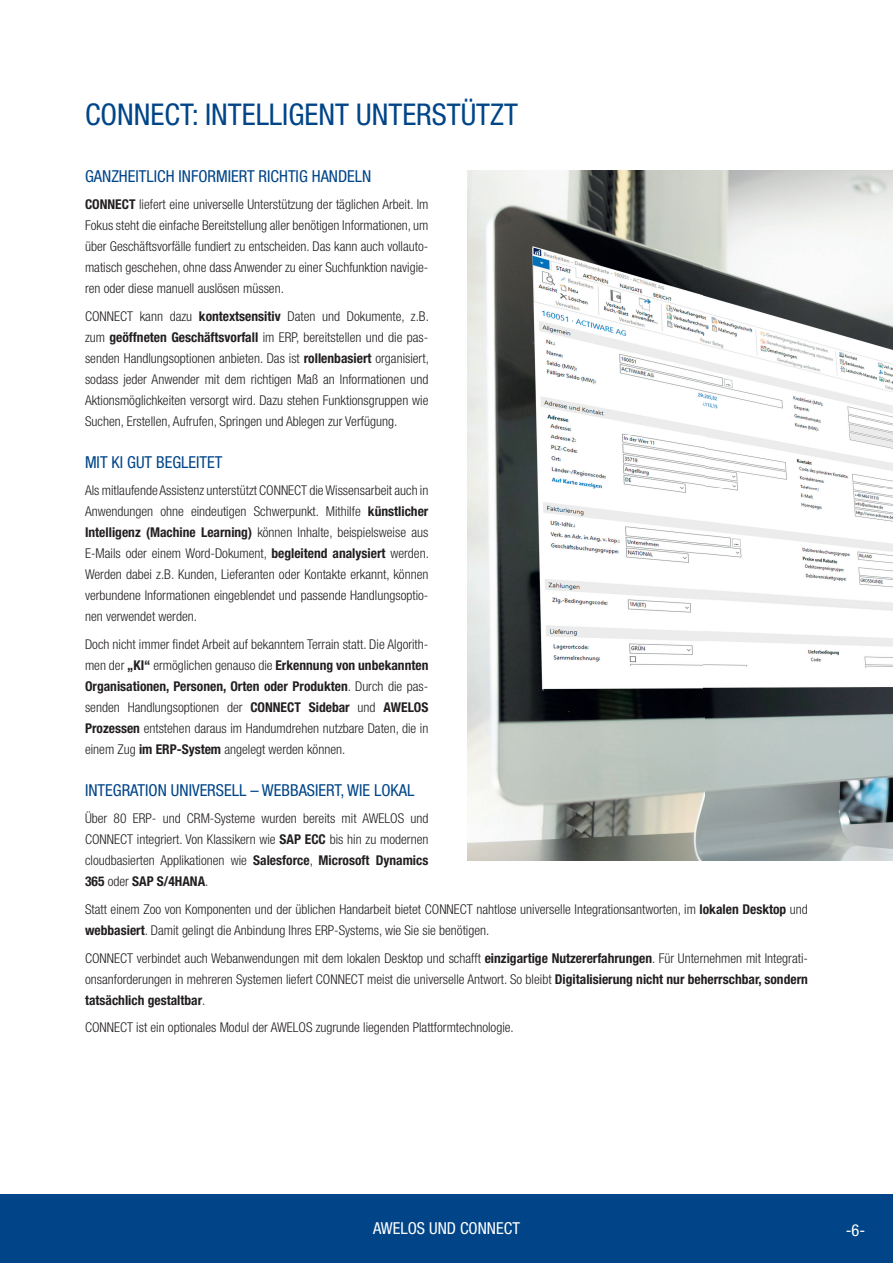
<style>
.page{position:relative;width:893px;height:1263px;background:#fff}
.page>*{position:absolute;margin:0;border:0;box-sizing:border-box;transform-origin:0 0}
.t1{font:condensed 30px "Helvetica Neue LT Std";color:#014588}
.t2{font:condensed 16.5px "Helvetica Neue LT Std";color:#014588}
.t3{font:condensed 16.5px "Helvetica Neue LT Std";color:#fff}
.t4{font:300 condensed 13.5px/21px "Helvetica Neue LT Std";color:#231f20;text-align:justify}
.s1{font-weight:700}
</style>
<div class="page">
<div style="left:0;top:1195px;width:893px;height:68px;background:#014588"></div>
<img style="left:468px;top:170px;width:425px;height:690px">
<h1 class="t1" style="left:85px;top:97px;width:434px">CONNECT: INTELLIGENT UNTERSTÜTZT</h1>
<p class="t2" style="left:85px;top:166px;width:288px">GANZHEITLICH INFORMIERT RICHTIG HANDELN</p>
<p class="t4" style="left:85px;top:194px;width:345px"><span class="s1">CONNECT</span> liefert eine universelle Unterstützung der täglichen Arbeit. Im Fokus steht die einfache Bereitstellung aller benötigen Informationen, um über Geschäftsvorfälle fundiert zu entscheiden. Das kann auch vollauto&shy;matisch geschehen, ohne dass Anwender zu einer Suchfunktion navigie&shy;ren oder diese manuell auslösen müssen.</p>
<p class="t4" style="left:85px;top:305px;width:345px">CONNECT kann dazu <span class="s1">kontextsensitiv</span> Daten und Dokumente, z.B. zum <span class="s1">geöffneten Geschäftsvorfall</span> im ERP, bereitstellen und die pas&shy;senden Handlungsoptionen anbieten. Das ist <span class="s1">rollenbasiert</span> organisiert, sodass jeder Anwender mit dem richtigen Maß an Informationen und Aktionsmöglichkeiten versorgt wird. Dazu stehen Funktionsgruppen wie Suchen, Erstellen, Aufrufen, Springen und Ablegen zur Verfügung.</p>
<p class="t2" style="left:85px;top:452px;width:139px">MIT KI GUT BEGLEITET</p>
<p class="t4" style="left:85px;top:480px;width:345px">Als mitlaufende Assistenz unterstützt CONNECT die Wissensarbeit auch in Anwendungen ohne eindeutigen Schwerpunkt. Mithilfe <span class="s1">künstlicher Intelligenz (Machine Learning)</span> können Inhalte, beispielsweise aus E-Mails oder einem Word-Dokument, <span class="s1">begleitend analysiert</span> werden.<br>Werden dabei z.B. Kunden, Lieferanten oder Kontakte erkannt, können verbundene Informationen eingeblendet und passende Handlungsoptio&shy;nen verwendet werden.</p>
<p class="t4" style="left:85px;top:633px;width:345px">Doch nicht immer findet Arbeit auf bekanntem Terrain statt. Die Algorith&shy;men der <span class="s1">„KI“</span> ermöglichen genauso die <span class="s1">Erkennung von unbekannten Organisationen, Personen, Orten oder Produkten</span>. Durch die pas&shy;senden Handlungsoptionen der <span class="s1">CONNECT Sidebar</span> und <span class="s1">AWELOS Prozessen</span> entstehen daraus im Handumdrehen nutzbare Daten, die in einem Zug <span class="s1">im ERP-System</span> angelegt werden können.</p>
<p class="t2" style="left:85px;top:781px;width:331px">INTEGRATION UNIVERSELL – WEBBASIERT, WIE LOKAL</p>
<p class="t4" style="left:85px;top:808px;width:345px">Über 80 ERP- und CRM-Systeme wurden bereits mit AWELOS und CONNECT integriert. Von Klassikern wie <span class="s1">SAP ECC</span> bis hin zu modernen cloudbasierten Applikationen wie <span class="s1">Salesforce</span>, <span class="s1">Microsoft Dynamics 365</span> oder <span class="s1">SAP S/4HANA</span>.</p>
<p class="t4" style="left:85px;top:899px;width:724px">Statt einem Zoo von Komponenten und der üblichen Handarbeit bietet CONNECT nahtlose universelle Integrationsantworten, im <span class="s1">lokalen Desktop</span> und <span class="s1">webbasiert</span>. Damit gelingt die Anbindung Ihres ERP-Systems, wie Sie sie benötigen.</p>
<p class="t4" style="left:85px;top:947px;width:724px">CONNECT verbindet auch Webanwendungen mit dem lokalen Desktop und schafft <span class="s1">einzigartige Nutzererfahrungen</span>. Für Unternehmen mit Integrati&shy;onsanforderungen in mehreren Systemen liefert CONNECT meist die universelle Antwort. So bleibt <span class="s1">Digitalisierung nicht nur beherrschbar, sondern tatsächlich gestaltbar</span>.</p>
<p class="t4" style="left:85px;top:1017px;width:430px">CONNECT ist ein optionales Modul der AWELOS zugrunde liegenden Plattformtechnologie.</p>
<p class="t3" style="left:373px;top:1219px;width:148px">AWELOS UND CONNECT</p>
<p class="t3" style="left:846px;top:1221px;width:21px">-6-</p>
</div>
